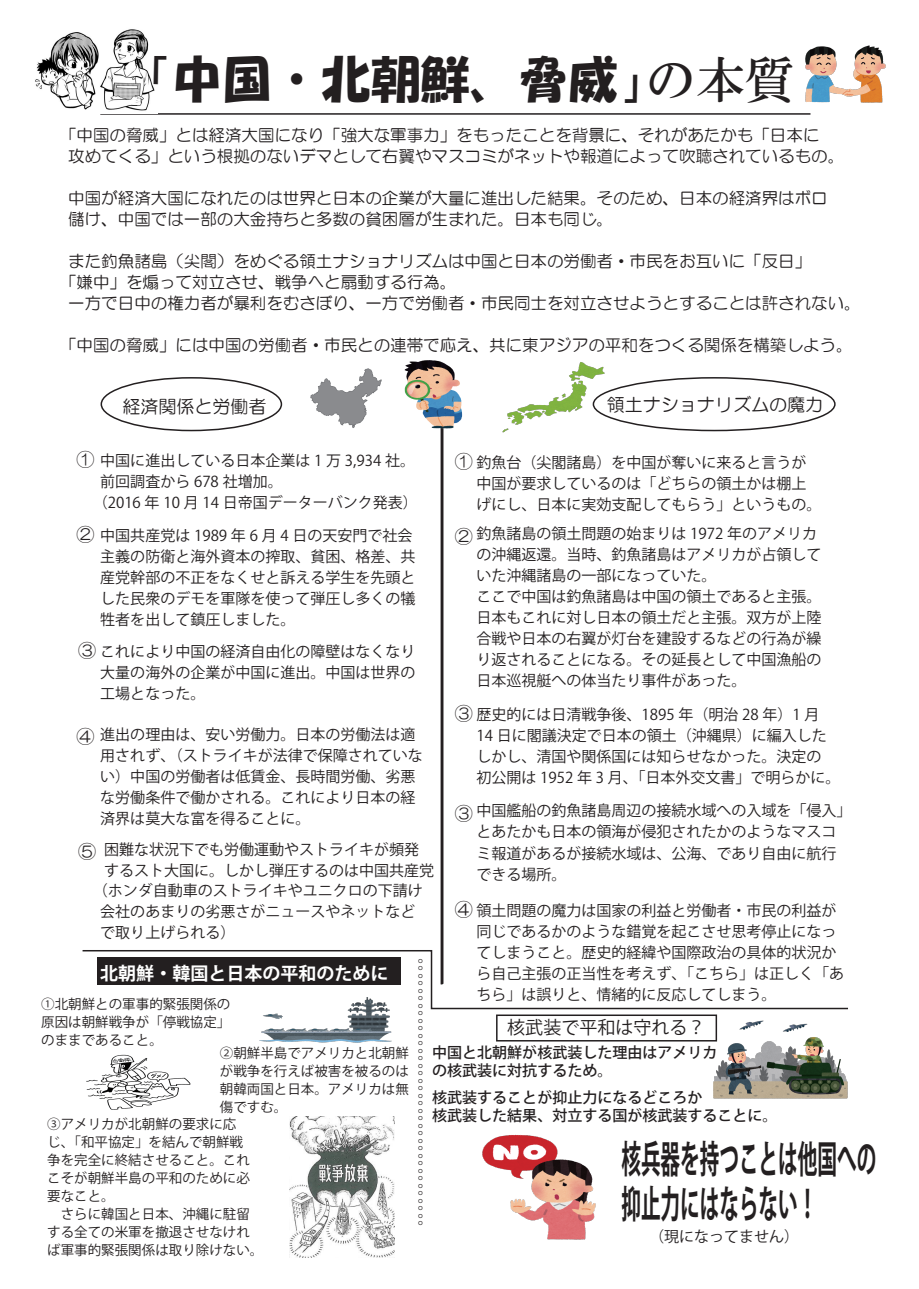
<style>
.page{position:relative;width:919px;height:1289px;background:#fff}
.page>*{position:absolute;margin:0;border:0;box-sizing:border-box;transform-origin:0 0}
.t1{font:49.5px "HG Soei Kakupoptai";color:#231f20}
.t2{font:700 37.95px/45px "Koz Go Pro";color:#231f20;scale:.52 1}
.t3{font:18px "HG Maru Gothic MPRO";color:#231f20}
.t4{font:700 18px "Koz Go Pro";color:#fff}
.t5{font:18px "Koz Go Pro";color:#231f20}
.t6{font:16.5px/21px "HG Maru Gothic MPRO";color:#231f20}
.t7{font:15px/21px "Koz Go Pro";color:#231f20}
.t8{font:500 15px/18px "Koz Go Pro";color:#231f20}
.t9{font:13.5px/18px "Koz Go Pro";color:#231f20;text-align:justify}
.s1{font-family:"HG Mincho B"}
</style>
<div class="page">
<hr style="left:100px;top:113px;width:710px;height:2px;background:#231f20">
<svg style="left:82px;top:423px;width:766px;height:587px"></svg>
<div style="left:97px;top:957px;width:304px;height:28px;background:#231f20"></div>
<img style="left:713px;top:1016px;width:135px;height:83px">
<img style="left:482px;top:1134px;width:114px;height:106px">
<img style="left:264px;top:368px;width:131px;height:66px">
<img style="left:497px;top:362px;width:115px;height:71px">
<div style="left:270px;top:361px;width:35px;height:58px;background:#fff"></div>
<div style="left:101px;top:377px;width:181px;height:54px;border:2px solid #231f20;border-radius:50%"></div>
<img style="left:805px;top:45px;width:81px;height:58px">
<img style="left:399px;top:360px;width:71px;height:70px">
<div style="left:496px;top:1014px;width:221px;height:27px;border:2px solid #231f20"></div>
<img style="left:86px;top:1054px;width:105px;height:56px">
<img style="left:257px;top:992px;width:138px;height:51px">
<img style="left:290px;top:1116px;width:105px;height:141px">
<div style="left:592px;top:377px;width:243px;height:54px;border:2px solid #231f20;border-radius:50%"></div>
<img style="left:35px;top:29px;width:120px;height:82px">
<h1 class="t1" style="left:123px;top:54px;width:673px">「中国・北朝鮮、脅威」<span class="s1">の本質</span></h1>
<p class="t6" style="left:68px;top:125px;width:777px;text-indent:-8px">「中国の脅威」とは経済大国になり「強大な軍事力」をもったことを背景に、それがあたかも「日本に<br>攻めてくる」という根拠のないデマとして右翼やマスコミがネットや報道によって吹聴されているもの。</p>
<p class="t6" style="left:68px;top:188px;width:761px">中国が経済大国になれたのは世界と日本の企業が大量に進出した結果。そのため、日本の経済界はボロ儲け、中国では一部の大金持ちと多数の貧困層が生まれた。日本も同じ。</p>
<p class="t6" style="left:68px;top:251px;width:744px">また釣魚諸島（尖閣）をめぐる領土ナショナリズムは中国と日本の労働者・市民をお互いに「反日」</p>
<p class="t6" style="left:60px;top:272px;width:398px">「嫌中」を煽って対立させ、戦争へと扇動する行為。</p>
<p class="t6" style="left:68px;top:293px;width:794px">一方で日中の権力者が暴利をむさぼり、一方で労働者・市民同士を対立させようとすることは許されない。</p>
<p class="t6" style="left:60px;top:335px;width:794px">「中国の脅威」には中国の労働者・市民との連帯で応え、共に東アジアの平和をつくる関係を構築しよう。</p>
<p class="t3" style="left:122px;top:397px;width:145px">経済関係と労働者</p>
<p class="t3" style="left:607px;top:396px;width:217px">領土ナショナリズムの魔力</p>
<p class="t3" style="left:77px;top:450px;width:19px">①</p>
<p class="t3" style="left:455px;top:452px;width:19px">①</p>
<p class="t7" style="left:100px;top:450px;width:316px">中国に進出している日本企業は 1 万 3,934 社。</p>
<p class="t7" style="left:100px;top:471px;width:184px">前回調査から 678 社増加。</p>
<p class="t7" style="left:93px;top:492px;width:326px">（2016 年 10 月 14 日帝国データーバンク発表）</p>
<p class="t7" style="left:100px;top:525px;width:316px">中国共産党は 1989 年 6 月 4 日の天安門で社会主義の防衛と海外資本の搾取、貧困、格差、共産党幹部の不正をなくせと訴える学生を先頭とした民衆のデモを軍隊を使って弾圧し多くの犠牲者を出して鎮圧しました。</p>
<p class="t7" style="left:100px;top:641px;width:316px;text-align:justify">これにより中国の経済自由化の障壁はなくなり大量の海外の企業が中国に進出。中国は世界の工場となった。</p>
<p class="t7" style="left:100px;top:724px;width:324px">進出の理由は、安い労働力。日本の労働法は適用されず、（ストライキが法律で保障されていない）中国の労働者は低賃金、長時間労働、劣悪な労働条件で働かされる。これにより日本の経済界は莫大な富を得ることに。</p>
<p class="t7" style="left:104px;top:839px;width:331px">困難な状況下でも労働運動やストライキが頻発するスト大国に。しかし弾圧するのは中国共産党</p>
<p class="t7" style="left:100px;top:880px;width:324px;text-indent:-8px">（ホンダ自動車のストライキやユニクロの下請け会社のあまりの劣悪さがニュースやネットなどで取り上げられる）</p>
<p class="t7" style="left:476px;top:452px;width:346px">釣魚台（尖閣諸島）を中国が奪いに来ると言うが中国が要求しているのは「どちらの領土かは棚上げにし、日本に実効支配してもらう」というもの。</p>
<p class="t3" style="left:77px;top:526px;width:19px">②</p>
<p class="t7" style="left:476px;top:523px;width:347px">釣魚諸島の領土問題の始まりは 1972 年のアメリカの沖縄返還。当時、釣魚諸島はアメリカが占領していた沖縄諸島の一部になっていた。<br>ここで中国は釣魚諸島は中国の領土であると主張。日本もこれに対し日本の領土だと主張。双方が上陸合戦や日本の右翼が灯台を建設するなどの行為が繰り返されることになる。その延長として中国漁船の日本巡視艇への体当たり事件があった。</p>
<p class="t3" style="left:455px;top:527px;width:19px">②</p>
<p class="t3" style="left:78px;top:642px;width:19px">③</p>
<p class="t3" style="left:455px;top:704px;width:19px">③</p>
<p class="t7" style="left:476px;top:704px;width:365px">歴史的には日清戦争後、1895 年（明治 28 年）1 月<br>14 日に閣議決定で日本の領土（沖縄県）に編入したしかし、清国や関係国には知らせなかった。決定の<br>初公開は 1952 年 3 月、「日本外交文書」で明らかに。</p>
<p class="t3" style="left:77px;top:727px;width:19px">④</p>
<p class="t7" style="left:476px;top:800px;width:377px">中国艦船の釣魚諸島周辺の接続水域への入域を「侵入」とあたかも日本の領海が侵犯されたかのようなマスコミ報道があるが接続水域は、公海、であり自由に航行できる場所。</p>
<p class="t3" style="left:455px;top:804px;width:19px">③</p>
<p class="t3" style="left:78px;top:842px;width:19px">⑤</p>
<p class="t3" style="left:455px;top:900px;width:19px">④</p>
<p class="t7" style="left:476px;top:899px;width:369px">領土問題の魔力は国家の利益と労働者・市民の利益が同じであるかのような錯覚を起こさせ思考停止になってしまうこと。歴史的経緯や国際政治の具体的状況から自己主張の正当性を考えず、「こちら」は正しく「あちら」は誤りと、情緒的に反応してしまう。</p>
<p class="t7" style="left:408px;top:955px;width:16px">。</p>
<p class="t7" style="left:408px;top:962px;width:16px">。</p>
<p class="t7" style="left:408px;top:970px;width:16px">。</p>
<p class="t7" style="left:408px;top:977px;width:16px">。</p>
<p class="t7" style="left:408px;top:985px;width:16px">。</p>
<p class="t7" style="left:408px;top:992px;width:16px">。</p>
<p class="t7" style="left:408px;top:1000px;width:16px">。</p>
<p class="t7" style="left:408px;top:1007px;width:16px">。</p>
<p class="t7" style="left:408px;top:1015px;width:16px">。</p>
<p class="t7" style="left:408px;top:1022px;width:16px">。</p>
<p class="t7" style="left:408px;top:1030px;width:16px">。</p>
<p class="t7" style="left:408px;top:1037px;width:16px">。</p>
<p class="t7" style="left:408px;top:1045px;width:16px">。</p>
<p class="t7" style="left:408px;top:1052px;width:16px">。</p>
<p class="t7" style="left:408px;top:1060px;width:16px">。</p>
<p class="t7" style="left:408px;top:1067px;width:16px">。</p>
<p class="t7" style="left:408px;top:1075px;width:16px">。</p>
<p class="t7" style="left:408px;top:1082px;width:16px">。</p>
<p class="t7" style="left:408px;top:1090px;width:16px">。</p>
<p class="t7" style="left:408px;top:1097px;width:16px">。</p>
<p class="t7" style="left:408px;top:1105px;width:16px">。</p>
<p class="t7" style="left:408px;top:1112px;width:16px">。</p>
<p class="t7" style="left:408px;top:1120px;width:16px">。</p>
<p class="t7" style="left:408px;top:1127px;width:16px">。</p>
<p class="t7" style="left:408px;top:1135px;width:16px">。</p>
<p class="t7" style="left:408px;top:1142px;width:16px">。</p>
<p class="t7" style="left:408px;top:1150px;width:16px">。</p>
<p class="t7" style="left:408px;top:1157px;width:16px">。</p>
<p class="t7" style="left:408px;top:1165px;width:16px">。</p>
<p class="t7" style="left:408px;top:1172px;width:16px">。</p>
<p class="t7" style="left:408px;top:1180px;width:16px">。</p>
<p class="t7" style="left:408px;top:1187px;width:16px">。</p>
<p class="t7" style="left:408px;top:1195px;width:16px">。</p>
<p class="t7" style="left:408px;top:1202px;width:16px">。</p>
<p class="t7" style="left:408px;top:1210px;width:16px">。</p>
<p class="t7" style="left:408px;top:1217px;width:16px">。</p>
<p class="t4" style="left:100px;top:961px;width:289px">北朝鮮・韓国と日本の平和のために</p>
<p class="t9" style="left:41px;top:994px;width:191px">①北朝鮮との軍事的緊張関係の原因は朝鮮戦争が「停戦協定」のままであること。</p>
<p class="t9" style="left:220px;top:1044px;width:190px">②朝鮮半島でアメリカと北朝鮮</p>
<p class="t9" style="left:220px;top:1062px;width:190px">が戦争を行えば被害を被るのは</p>
<p class="t9" style="left:220px;top:1080px;width:190px">朝韓両国と日本。アメリカは無</p>
<p class="t9" style="left:220px;top:1098px;width:69px">傷ですむ。</p>
<p class="t9" style="left:47px;top:1114px;width:191px">③アメリカが北朝鮮の要求に応</p>
<p class="t9" style="left:47px;top:1132px;width:197px">じ、「和平協定」を結んで朝鮮戦</p>
<p class="t9" style="left:47px;top:1150px;width:204px">争を完全に終結させること。これ</p>
<p class="t9" style="left:47px;top:1168px;width:204px">こそが朝鮮半島の平和のために必</p>
<p class="t9" style="left:47px;top:1186px;width:69px">要なこと。</p>
<p class="t9" style="left:47px;top:1204px;width:204px">　さらに韓国と日本、沖縄に駐留</p>
<p class="t9" style="left:47px;top:1222px;width:204px">する全ての米軍を撤退させなけれ</p>
<p class="t9" style="left:47px;top:1240px;width:218px">ば軍事的緊張関係は取り除けない。</p>
<p class="t5" style="left:507px;top:1015px;width:199px">核武装で平和は守れる？</p>
<p class="t8" style="left:432px;top:1043px;width:286px">中国と北朝鮮が核武装した理由はアメリカの核武装に対抗するため。</p>
<p class="t8" style="left:432px;top:1089px;width:346px">核武装することが抑止力になるどころか<br>核武装した結果、対立する国が核武装することに。</p>
<h2 class="t2" style="left:621px;top:1138px;width:491px">核兵器を持つことは他国への抑止力にはならない！</h2>
<p class="t7" style="left:649px;top:1226px;width:151px">（現になってません）</p>
</div>
